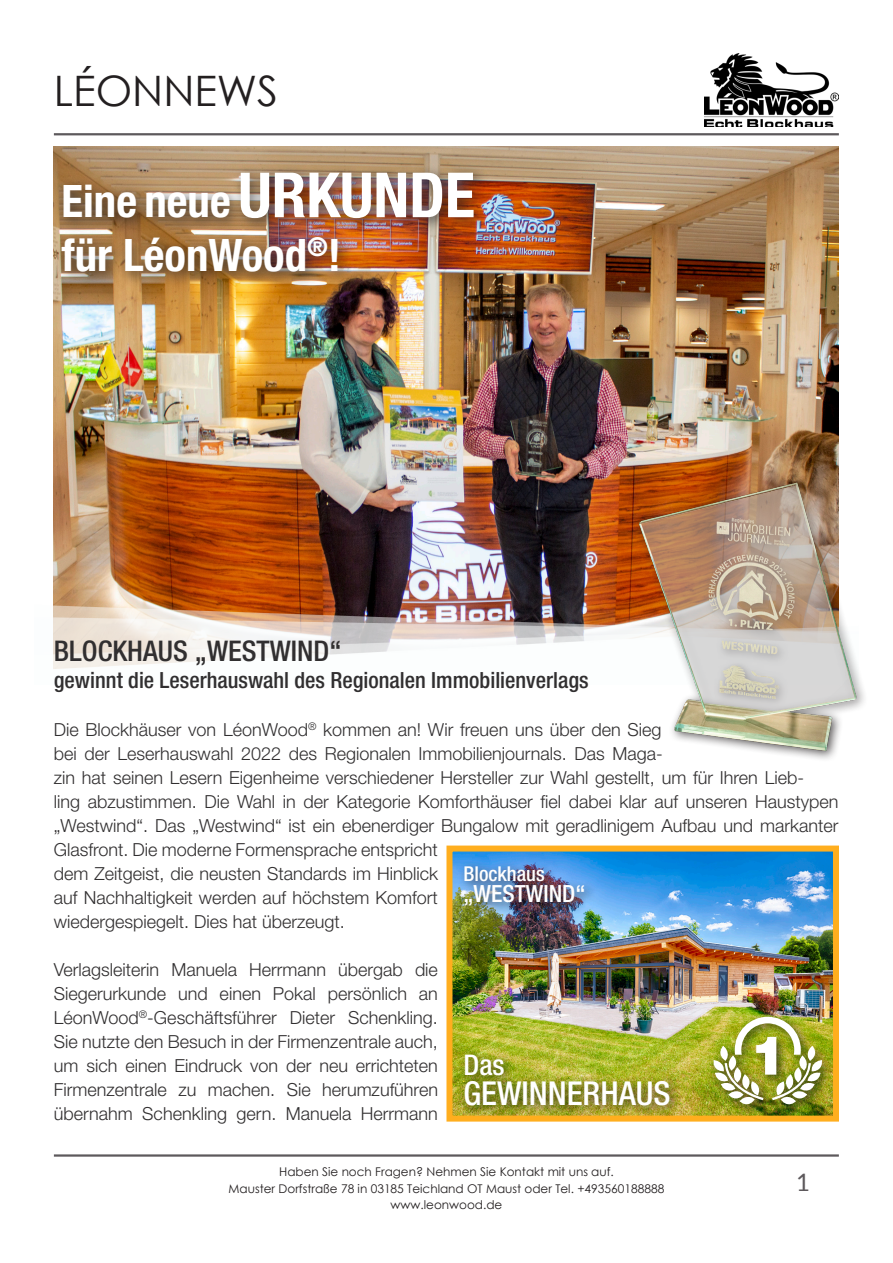
<style>
.page{position:relative;width:893px;height:1263px;background:#fff}
.page>*{position:absolute;margin:0;border:0;box-sizing:border-box;transform-origin:0 0}
.t1{font:700 condensed 44.85px/53.7px "Helvetica Neue LT Std";color:#fff}
.t2{font:42px "Century Gothic";color:#231f20}
.t3{font:500 condensed 33px "Helvetica Neue LT Std";color:#fff}
.t4{font:500 condensed 28.5px "Helvetica Neue LT Std";color:#312f30}
.t5{font:500 condensed 28.5px "Helvetica Neue LT Std";color:#fff}
.t6{font:24px "Lato";color:#5d595c}
.t7{font:500 condensed 23.7px "Helvetica Neue LT Std";color:#fff}
.t8{font:500 condensed 22.35px "Helvetica Neue LT Std";color:#312f30}
.t9{font:500 condensed 20.4px "Helvetica Neue LT Std";color:#fff}
.t10{font:300 18px/24px "Helvetica Neue LT Std";color:#312f30}
.t11{font:12px/16.5px "Century Gothic";color:#231f20;text-align:center}
.s1{font-size:62.4px}
</style>
<div class="page">
<hr style="left:54px;top:1154px;width:785px;height:3px;background:#5d595c">
<img style="left:705px;top:54px;width:134px;height:73px">
<hr style="left:54px;top:133px;width:785px;height:2px;background:#5d595c">
<img style="left:54px;top:147px;width:785px;height:447px">
<img style="left:53px;top:594px;width:572px;height:75px">
<div style="left:54px;top:164px;width:436px;height:124px;background:#231f20;opacity:.75"></div>
<img style="left:453px;top:852px;width:379px;height:262px">
<div style="left:446px;top:845px;width:393px;height:276px;border:6px solid #ffae1e"></div>
<div style="left:459px;top:1048px;width:223px;height:69px;background:#231f20;opacity:.75"></div>
<div style="left:458px;top:860px;width:138px;height:58px;background:#231f20;opacity:.75"></div>
<div style="left:707px;top:1010px;width:127px;height:106px;background:#231f20;opacity:.75"></div>
<img style="left:713px;top:1017px;width:110px;height:88px">
<img style="left:625px;top:464px;width:239px;height:295px">
<h2 class="t2" style="left:54px;top:62px;width:226px">LÉONNEWS</h2>
<h1 class="t1" style="left:62px;top:174px;width:415px">Eine neue <span class="s1">URKUNDE </span>für LéonWood<sup>®</sup>!</h1>
<h3 class="t4" style="left:54px;top:633px;width:289px">BLOCKHAUS „WESTWIND“</h3>
<p class="t8" style="left:54px;top:666px;width:536px">gewinnt die Leserhauswahl des Regionalen Immobilienverlags</p>
<p class="t10" style="left:54px;top:717px;width:786px">Die Blockhäuser von LéonWood<sup>®</sup> kommen an! Wir freuen uns über den Sieg<br>bei der Leserhauswahl 2022 des Regionalen Immobilienjournals. Das Maga-<br>zin hat seinen Lesern Eigenheime verschiedener Hersteller zur Wahl gestellt, um für Ihren Lieb-<br>ling abzustimmen. Die Wahl in der Kategorie Komforthäuser fiel dabei klar auf unseren Haustypen „Westwind“. Das „Westwind“ ist ein ebenerdiger Bungalow mit geradlinigem Aufbau und markanter Glasfront. Die moderne Formensprache entspricht<br>dem Zeitgeist, die neusten Standards im Hinblick<br>auf Nachhaltigkeit werden auf höchstem Komfort<br>wiedergespiegelt. Dies hat überzeugt.</p>
<p class="t10" style="left:54px;top:957px;width:386px;text-align:justify">Verlagsleiterin Manuela Herrmann übergab die Siegerurkunde und einen Pokal persönlich an LéonWood<sup>®</sup>-Geschäftsführer Dieter Schenkling.<br>Sie nutzte den Besuch in der Firmenzentrale auch, um sich einen Eindruck von der neu errichteten Firmenzentrale zu machen. Sie herumzuführen übernahm Schenkling gern. Manuela Herrmann</p>
<p class="t9" style="left:463px;top:861px;width:83px">Blockhaus</p>
<h3 class="t7" style="left:463px;top:880px;width:124px">„WESTWIND“</h3>
<h3 class="t5" style="left:463px;top:1048px;width:43px">Das</h3>
<h3 class="t3" style="left:463px;top:1073px;width:209px">GEWINNERHAUS</h3>
<p class="t11" style="left:229px;top:1163px;width:437px">Haben Sie noch Fragen? Nehmen Sie Kontakt mit uns auf.<br>Mauster Dorfstraße 78 in 03185 Teichland OT Maust oder Tel. +493560188888 www.leonwood.de</p>
<h3 class="t6" style="left:796px;top:1165px;width:15px">1</h3>
</div>
